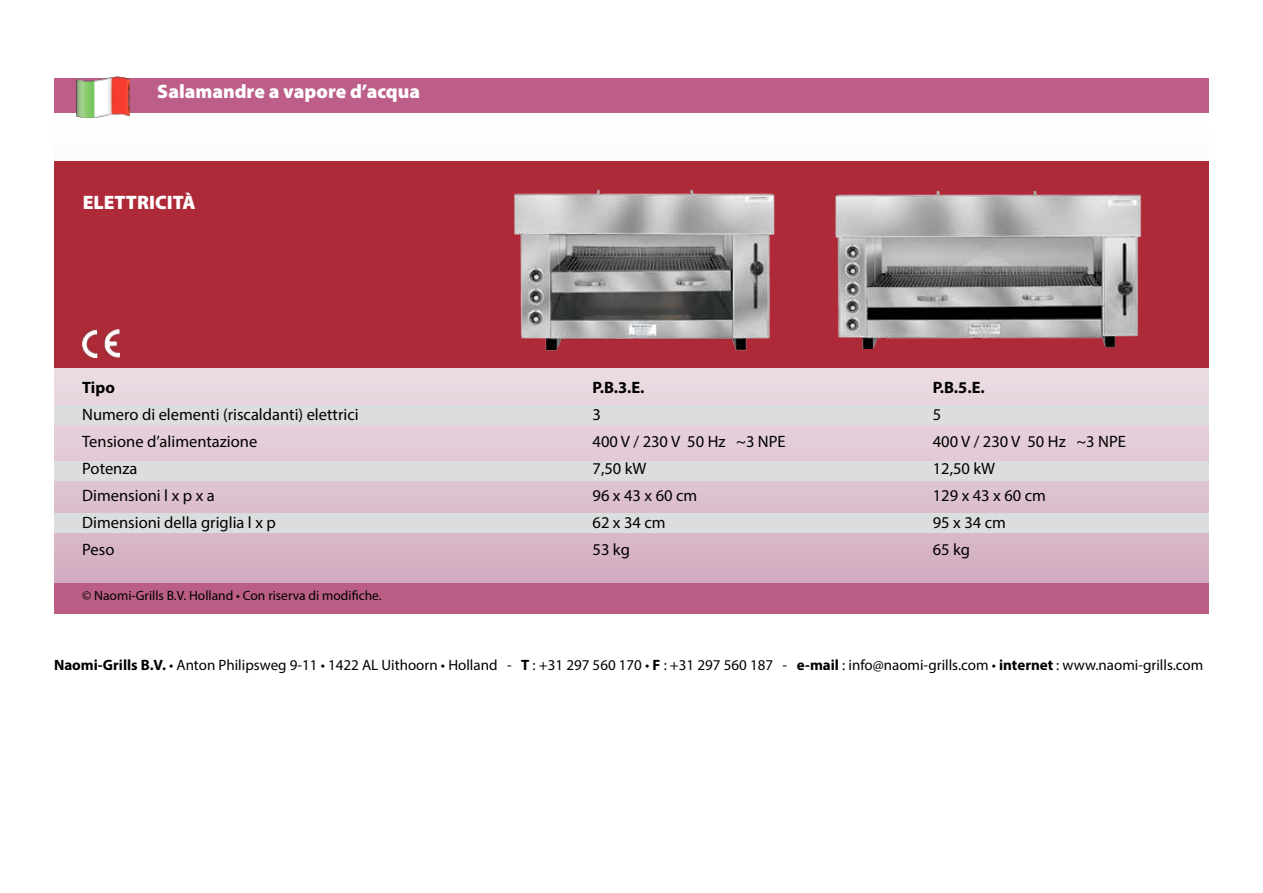
<style>
.page{position:relative;width:1263px;height:893px;background:#fff}
.page>*{position:absolute;margin:0;border:0;box-sizing:border-box;transform-origin:0 0}
.t1{font:900 19.5px "Myriad Pro";color:#fff}
.t2{font:16.5px "Myriad Pro";color:#000}
.t3{font:700 16.5px "Myriad Pro";color:#000}
.t4{font:15px "Myriad Pro";color:#000}
.t5{font:13.5px "Myriad Pro";color:#000}
.s1{font-weight:700}
</style>
<div class="page">
<svg style="left:54px;top:112px;width:1155px;height:471px"></svg>
<div style="left:54px;top:583px;width:1155px;height:31px;background:#bb5e86"></div>
<div style="left:54px;top:406px;width:1155px;height:19px;background:#dcddde"></div>
<div style="left:54px;top:461px;width:1155px;height:19px;background:#dcddde"></div>
<div style="left:54px;top:513px;width:1155px;height:20px;background:#dcddde"></div>
<div style="left:54px;top:161px;width:1155px;height:207px;background:#af2a38"></div>
<img style="left:513px;top:189px;width:262px;height:162px">
<img style="left:835px;top:190px;width:307px;height:158px">
<div style="left:54px;top:78px;width:1155px;height:34px;background:#bc5e87"></div>
<img style="left:83px;top:330px;width:37px;height:28px">
<img style="left:77px;top:77px;width:53px;height:41px">
<p class="t1" style="left:157px;top:79px;width:264px">Salamandre a vapore d’acqua</p>
<p class="t1" style="left:83px;top:190px;width:114px">ELETTRICITÀ</p>
<p class="t3" style="left:82px;top:377px;width:34px">Tipo</p>
<p class="t3" style="left:592px;top:377px;width:53px">P.B.3.E.</p>
<p class="t3" style="left:933px;top:377px;width:53px">P.B.5.E.</p>
<p class="t2" style="left:82px;top:404px;width:278px">Numero di elementi (riscaldanti) elettrici</p>
<p class="t2" style="left:592px;top:404px;width:10px">3</p>
<p class="t2" style="left:933px;top:404px;width:10px">5</p>
<p class="t2" style="left:82px;top:431px;width:176px">Tensione d’alimentazione</p>
<p class="t2" style="left:592px;top:431px;width:195px">400 V / 230 V 50 Hz ~3 NPE</p>
<p class="t2" style="left:933px;top:431px;width:195px">400 V / 230 V 50 Hz ~3 NPE</p>
<p class="t2" style="left:82px;top:458px;width:57px">Potenza</p>
<p class="t2" style="left:592px;top:458px;width:56px">7,50 kW</p>
<p class="t2" style="left:933px;top:458px;width:64px">12,50 kW</p>
<p class="t2" style="left:82px;top:485px;width:134px">Dimensioni l x p x a</p>
<p class="t2" style="left:592px;top:485px;width:106px">96 x 43 x 60 cm</p>
<p class="t2" style="left:933px;top:485px;width:115px">129 x 43 x 60 cm</p>
<p class="t2" style="left:82px;top:512px;width:195px">Dimensioni della griglia l x p</p>
<p class="t2" style="left:592px;top:512px;width:75px">62 x 34 cm</p>
<p class="t2" style="left:933px;top:512px;width:75px">95 x 34 cm</p>
<p class="t2" style="left:82px;top:539px;width:34px">Peso</p>
<p class="t2" style="left:592px;top:539px;width:39px">53 kg</p>
<p class="t2" style="left:933px;top:539px;width:39px">65 kg</p>
<p class="t5" style="left:82px;top:587px;width:301px">© Naomi-Grills B.V. Holland • Con riserva di modifiche.</p>
<p class="t4" style="left:54px;top:656px;width:1151px"><span class="s1">Naomi-Grills B.V.</span> • Anton Philipsweg 9-11 • 1422 AL Uithoorn • Holland - <span class="s1">T</span> : +31 297 560 170 • <span class="s1">F</span> : +31 297 560 187 - <span class="s1">e-mail</span> : info@naomi-grills.com • <span class="s1">internet</span> : www.naomi-grills.com</p>
</div>
